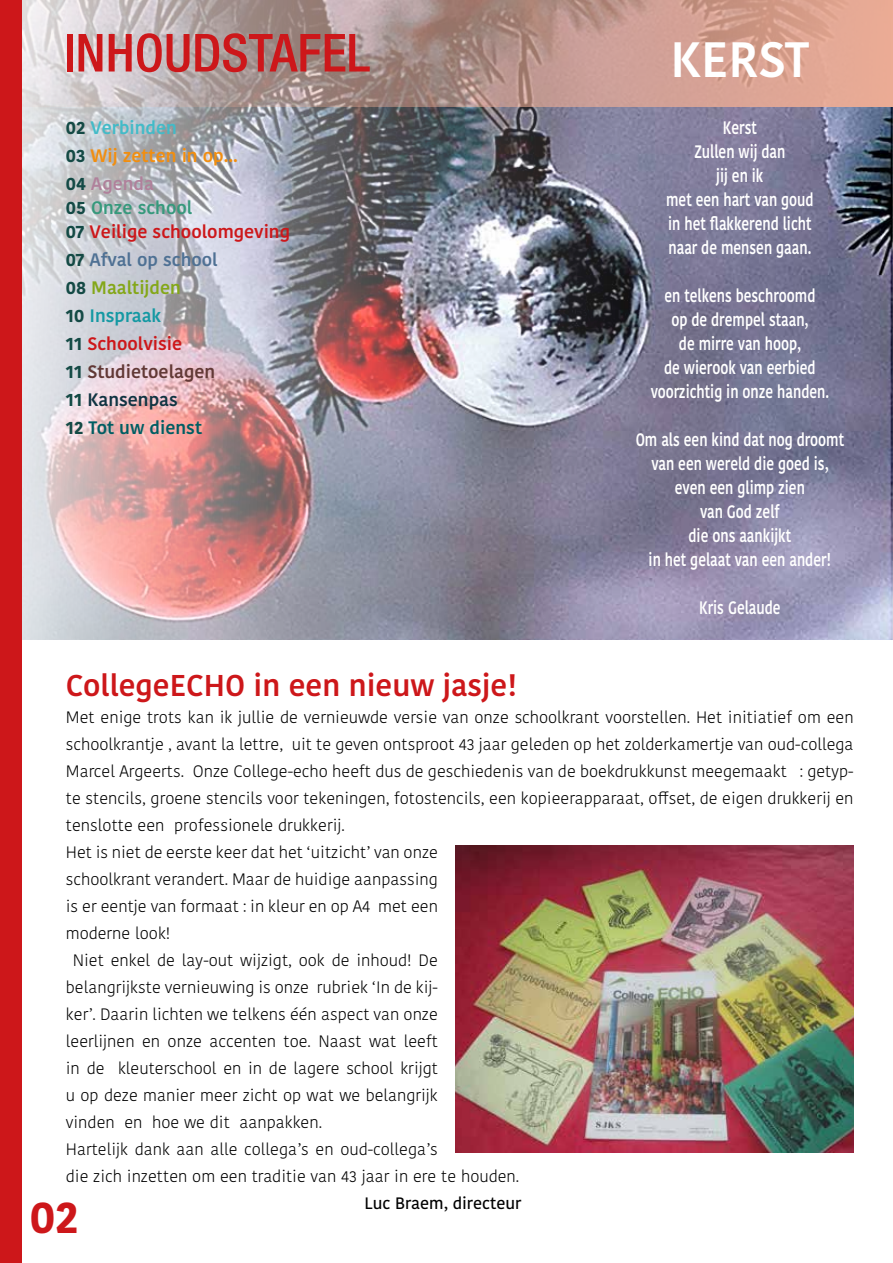
<style>
.page{position:relative;width:893px;height:1263px;background:#fff}
.page>*{position:absolute;margin:0;border:0;box-sizing:border-box;transform-origin:0 0}
.t1{font:500 condensed 52.5px "Helvetica Neue LT Std";color:#cd171a}
.t2{font:600 49.5px "Kohinoor Devanagari";color:#fff}
.t3{font:700 45px "Kohinoor Devanagari";color:#cd171a}
.t4{font:600 30px "Kohinoor Devanagari";color:#cd171a}
.t5{font:600 18px/24px "Kohinoor Devanagari";color:#fff;text-align:center;scale:.77 1}
.t6{font:700 18px/28px "Kohinoor Devanagari";color:#144a45}
.t7{font:600 18px/28px "Kohinoor Devanagari";color:#f28e0f}
.t8{font:600 18px/23.7px "Kohinoor Devanagari";color:#cd171a}
.t9{font:300 16.5px "Kohinoor Devanagari";color:#000}
.t10{font:500 16.5px "Kohinoor Devanagari";color:#000}
.s1{font-weight:700;color:#144a45}
.s2{color:#42bbc8}
.s3{color:#b0819b}
.s4{color:#36997c}
.s5{font-weight:600;color:#4f7194}
.s6{font-weight:600;color:#84a719}
.s7{font-weight:600;color:#1599a3}
.s8{font-weight:600;color:#cd171a}
.s9{font-weight:600;color:#623936}
.s10{font-weight:600;color:#103442}
.s11{font-weight:600;color:#005e63}
</style>
<div class="page">
<img style="left:21px;top:106px;width:872px;height:533px">
<svg style="left:21px;top:0;width:871px;height:106px;background:#c2a29a"></svg>
<hr style="left:892px;top:0;width:1px;height:106px;background:#fcd4a8">
<div style="left:0;top:0;width:21px;height:1263px;background:#cd171a"></div>
<img style="left:455px;top:845px;width:399px;height:307px">
<h1 class="t1" style="left:64px;top:22px;width:308px">INHOUDSTAFEL</h1>
<p class="t7" style="left:66px;top:114px;width:173px"><span class="s1">02</span> <span class="s2">Verbinden<br></span><span class="s1">03</span> Wij zetten in op...<br><span class="s1">04</span> <span class="s3">Agenda</span></p>
<p class="t8" style="left:66px;top:196px;width:226px"><span class="s1">05</span> <span class="s4">Onze school<br></span><span class="s1">07</span> Veilige schoolomgeving</p>
<p class="t6" style="left:66px;top:245px;width:153px">07 <span class="s5">Afval op school<br></span>08 <span class="s6">Maaltijden<br></span>10 <span class="s7">Inspraak<br></span>11 <span class="s8">Schoolvisie<br></span>11 <span class="s9">Studietoelagen<br></span>11 <span class="s10">Kansenpas<br></span>12 <span class="s11">Tot uw dienst</span></p>
<h2 class="t2" style="left:670px;top:31px;width:140px">KERST</h2>
<p class="t5" style="left:666px;top:115px;width:193px">Kerst<br>Zullen wij dan<br>jij en ik<br>met een hart van goud in het flakkerend licht naar de mensen gaan.</p>
<p class="t5" style="left:651px;top:283px;width:233px">en telkens beschroomd<br>op de drempel staan,<br>de mirre van hoop,<br>de wierook van eerbied voorzichtig in onze handen.</p>
<p class="t5" style="left:636px;top:427px;width:272px">Om als een kind dat nog droomt van een wereld die goed is, even een glimp zien<br>van God zelf<br>die ons aankijkt<br>in het gelaat van een ander!</p>
<p class="t5" style="left:699px;top:595px;width:107px">Kris Gelaude</p>
<h3 class="t4" style="left:66px;top:668px;width:453px">CollegeECHO in een nieuw jasje!</h3>
<p class="t9" style="left:66px;top:708px;width:789px">Met enige trots kan ik jullie de vernieuwde versie van onze schoolkrant voorstellen. Het initiatief om een</p>
<p class="t9" style="left:66px;top:735px;width:789px">schoolkrantje , avant la lettre, uit te geven ontsproot 43 jaar geleden op het zolderkamertje van oud-collega</p>
<p class="t9" style="left:66px;top:762px;width:789px">Marcel Argeerts. Onze College-echo heeft dus de geschiedenis van de boekdrukkunst meegemaakt : getyp-</p>
<p class="t9" style="left:66px;top:789px;width:789px">te stencils, groene stencils voor tekeningen, fotostencils, een kopieerapparaat, offset, de eigen drukkerij en</p>
<p class="t9" style="left:66px;top:816px;width:280px">tenslotte een professionele drukkerij.</p>
<p class="t9" style="left:66px;top:843px;width:374px">Het is niet de eerste keer dat het ‘uitzicht’ van onze</p>
<p class="t9" style="left:66px;top:870px;width:374px">schoolkrant verandert. Maar de huidige aanpassing</p>
<p class="t9" style="left:66px;top:897px;width:374px">is er eentje van formaat : in kleur en op A4 met een</p>
<p class="t9" style="left:66px;top:924px;width:106px">moderne look!</p>
<p class="t9" style="left:73px;top:951px;width:367px">Niet enkel de lay-out wijzigt, ook de inhoud! De</p>
<p class="t9" style="left:66px;top:978px;width:374px">belangrijkste vernieuwing is onze rubriek ‘In de kij-</p>
<p class="t9" style="left:66px;top:1005px;width:374px">ker’. Daarin lichten we telkens één aspect van onze</p>
<p class="t9" style="left:66px;top:1032px;width:374px">leerlijnen en onze accenten toe. Naast wat leeft</p>
<p class="t9" style="left:66px;top:1059px;width:374px">in de kleuterschool en in de lagere school krijgt</p>
<p class="t9" style="left:66px;top:1085px;width:373px">u op deze manier meer zicht op wat we belangrijk</p>
<p class="t9" style="left:66px;top:1112px;width:258px">vinden en hoe we dit aanpakken.</p>
<p class="t9" style="left:66px;top:1139px;width:374px">Hartelijk dank aan alle collega’s en oud-collega’s</p>
<p class="t9" style="left:66px;top:1166px;width:455px">die zich inzetten om een traditie van 43 jaar in ere te houden.</p>
<p class="t10" style="left:365px;top:1193px;width:158px">Luc Braem, directeur</p>
<h3 class="t3" style="left:30px;top:1177px;width:50px">02</h3>
</div>
